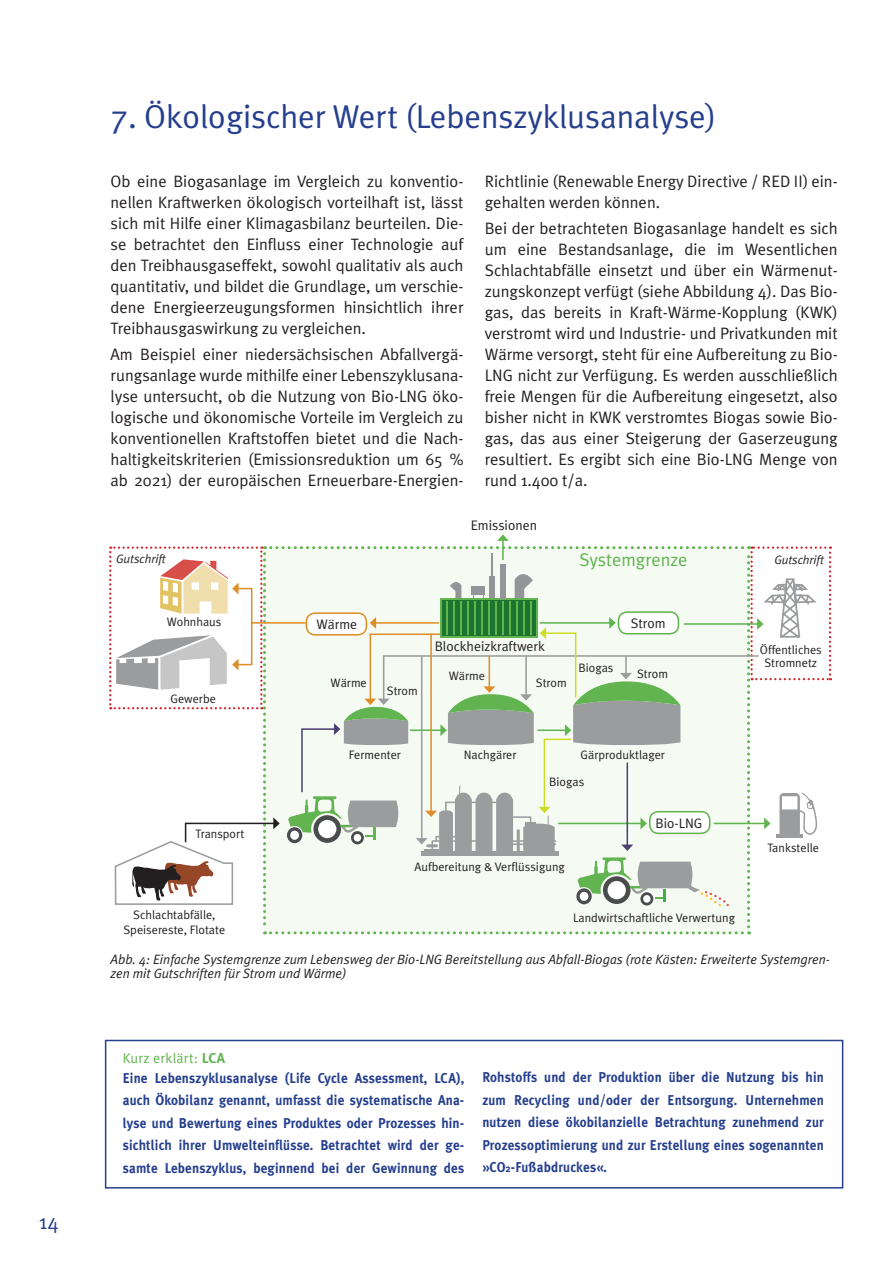
<style>
.page{position:relative;width:893px;height:1263px;background:#fff}
.page>*{position:absolute;margin:0;border:0;box-sizing:border-box;transform-origin:0 0}
.t1{font:33px "Meta Plus Normal";color:#253f8e}
.t2{font:21px "Meta Plus Normal";color:#253f8e}
.t3{font:18.3px "Meta Plus Normal";color:#61b450}
.t4{font:16.5px/21px "Meta Plus Normal";color:#231f20;text-align:justify}
.t5{font:700 14.25px/22.5px "Meta Plus";letter-spacing:.01em;color:#253f8e;text-align:justify;scale:.92 1}
.t6{font:14.25px "Meta Plus Normal";letter-spacing:.01em;color:#61b450}
.t7{font:13.8px "Meta Plus Normal";color:#231f20}
.t8{font:italic 13.5px/13.5px "Meta Plus Normal";color:#231f20}
.t9{font:12.3px/14.7px "Meta Plus Normal";color:#231f20;text-align:center}
.t10{font:italic 12.3px "Meta Plus Normal";color:#231f20}
.s1{font-family:"Meta Plus";font-weight:700}
.s2{font-size:10.5px}
</style>
<div class="page">
<div style="left:105px;top:1040px;width:738px;height:148px;border:2px solid #253f8e"></div>
<svg style="left:109px;top:534px;width:722px;height:400px"></svg>
<p class="t2" style="left:39px;top:1209px;width:21px">14</p>
<h1 class="t1" style="left:111px;top:98px;width:607px">7. Ökologischer Wert (Lebenszyklusanalyse)</h1>
<p class="t4" style="left:111px;top:171px;width:354px">Ob eine Biogasanlage im Vergleich zu konventio&shy;nellen Kraftwerken ökologisch vorteilhaft ist, lässt sich mit Hilfe einer Klimagasbilanz beurteilen. Die&shy;se betrachtet den Einfluss einer Technologie auf den Treibhausgaseffekt, sowohl qualitativ als auch quantitativ, und bildet die Grundlage, um verschie&shy;dene Energieerzeugungsformen hinsichtlich ihrer Treibhausgaswirkung zu vergleichen.</p>
<p class="t4" style="left:111px;top:343px;width:354px">Am Beispiel einer niedersächsischen Abfallvergä&shy;rungsanlage wurde mithilfe einer Lebenszyklusana&shy;lyse untersucht, ob die Nutzung von Bio-LNG öko&shy;logische und ökonomische Vorteile im Vergleich zu konventionellen Kraftstoffen bietet und die Nach&shy;haltigkeitskriterien (Emissionsreduktion um 65 % ab 2021) der europäischen Erneuerbare-Energien-</p>
<p class="t4" style="left:485px;top:171px;width:354px">Richtlinie (Renewable Energy Directive / RED II) ein&shy;gehalten werden können.</p>
<p class="t4" style="left:485px;top:217px;width:354px">Bei der betrachteten Biogasanlage handelt es sich um eine Bestandsanlage, die im Wesentlichen Schlachtabfälle einsetzt und über ein Wärmenut&shy;zungskonzept verfügt (siehe Abbildung 4). Das Bio&shy;gas, das bereits in Kraft-Wärme-Kopplung (KWK) verstromt wird und Industrie- und Privatkunden mit Wärme versorgt, steht für eine Aufbereitung zu Bio-LNG nicht zur Verfügung. Es werden ausschließlich freie Mengen für die Aufbereitung eingesetzt, also bisher nicht in KWK verstromtes Biogas sowie Bio&shy;gas, das aus einer Steigerung der Gaserzeugung resultiert. Es ergibt sich eine Bio-LNG Menge von rund 1.400 t/a.</p>
<p class="t7" style="left:471px;top:517px;width:68px">Emissionen</p>
<p class="t3" style="left:579px;top:549px;width:110px">Systemgrenze</p>
<p class="t10" style="left:116px;top:552px;width:51px">Gutschrift</p>
<p class="t10" style="left:774px;top:552px;width:51px">Gutschrift</p>
<p class="t9" style="left:167px;top:614px;width:56px">Wohnhaus</p>
<p class="t9" style="left:170px;top:691px;width:47px">Gewerbe</p>
<p class="t9" style="left:195px;top:827px;width:51px">Transport</p>
<p class="t9" style="left:123px;top:907px;width:103px">Schlachtabfälle,<br>Speisereste, Flotate</p>
<p class="t7" style="left:316px;top:616px;width:42px">Wärme</p>
<p class="t7" style="left:631px;top:615px;width:36px">Strom</p>
<p class="t9" style="left:331px;top:675px;width:38px">Wärme</p>
<p class="t9" style="left:387px;top:683px;width:32px">Strom</p>
<p class="t7" style="left:435px;top:638px;width:112px">Blockheizkraftwerk</p>
<p class="t9" style="left:449px;top:668px;width:38px">Wärme</p>
<p class="t9" style="left:536px;top:675px;width:32px">Strom</p>
<p class="t9" style="left:578px;top:660px;width:37px">Biogas</p>
<p class="t9" style="left:637px;top:666px;width:32px">Strom</p>
<p class="t9" style="left:349px;top:747px;width:54px">Fermenter</p>
<p class="t9" style="left:464px;top:747px;width:54px">Nachgärer</p>
<p class="t9" style="left:581px;top:747px;width:86px">Gärproduktlager</p>
<p class="t9" style="left:549px;top:774px;width:37px">Biogas</p>
<p class="t9" style="left:414px;top:859px;width:152px">Aufbereitung &amp; Verflüssigung</p>
<p class="t7" style="left:655px;top:815px;width:48px">Bio-LNG</p>
<p class="t9" style="left:573px;top:910px;width:164px">Landwirtschaftliche Verwertung</p>
<p class="t9" style="left:760px;top:644px;width:63px;line-height:12.3px">Öffentliches<br>Stromnetz</p>
<p class="t9" style="left:767px;top:840px;width:53px">Tankstelle</p>
<p class="t8" style="left:111px;top:953px;width:721px">Abb. 4: Einfache Systemgrenze zum Lebensweg der Bio-LNG Bereitstellung aus Abfall-Biogas (rote Kästen: Erweiterte Systemgren&shy;zen mit Gutschriften für Strom und Wärme)</p>
<p class="t6" style="left:123px;top:1050px;width:104px">Kurz erklärt: <span class="s1">LCA</span></p>
<p class="t5" style="left:123px;top:1066px;width:373px">Eine Lebenszyklusanalyse (Life Cycle Assessment, LCA), auch Ökobilanz genannt, umfasst die systematische Ana&shy;lyse und Bewertung eines Produktes oder Prozesses hin&shy;sichtlich ihrer Umwelteinflüsse. Betrachtet wird der ge&shy;samte Lebenszyklus, beginnend bei der Gewinnung des</p>
<p class="t5" style="left:482px;top:1066px;width:373px">Rohstoffs und der Produktion über die Nutzung bis hin zum Recycling und/oder der Entsorgung. Unternehmen nutzen diese ökobilanzielle Betrachtung zunehmend zur Prozessoptimierung und zur Erstellung eines sogenannten »CO<span class="s2">2</span>-Fußabdruckes«.</p>
</div>
